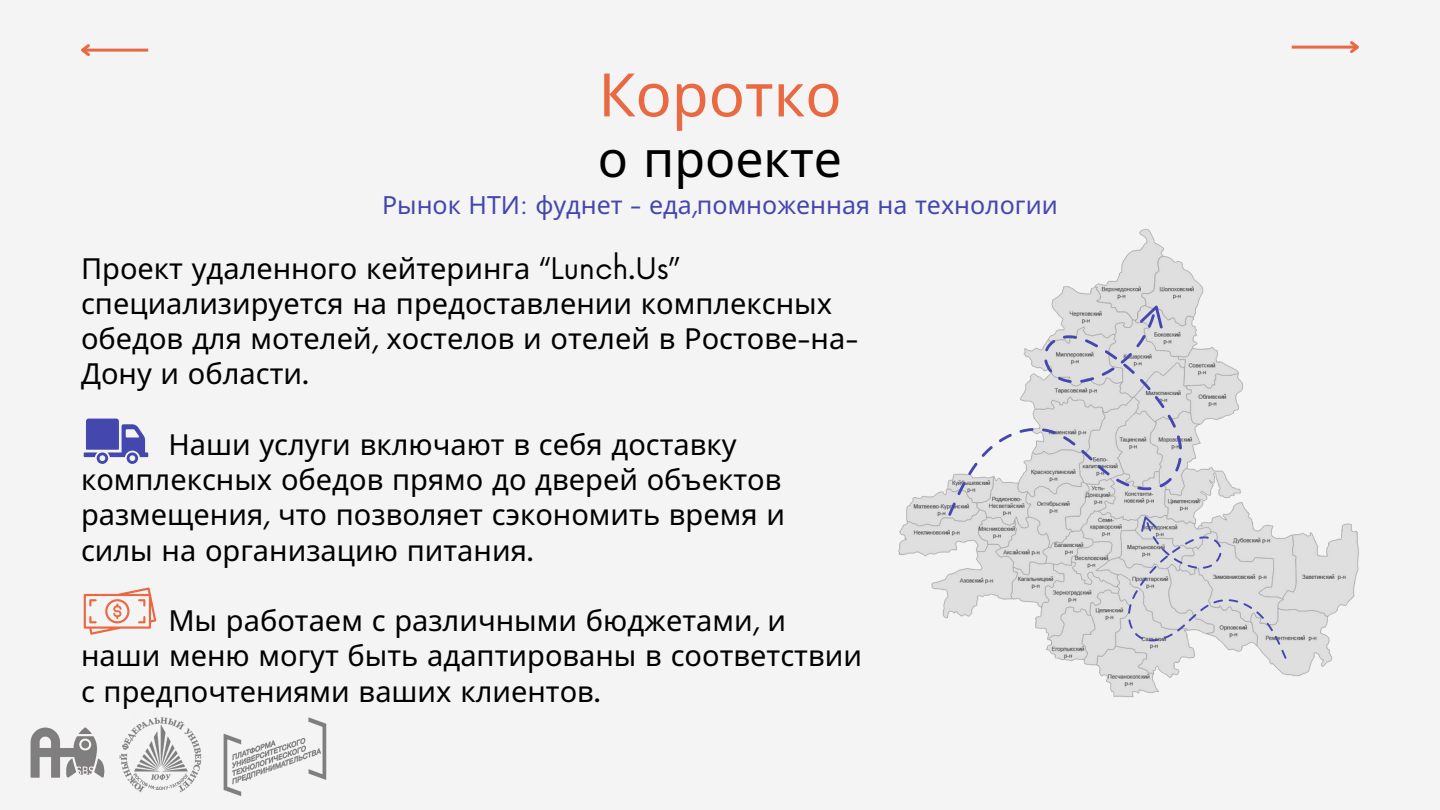
<style>
.page{position:relative;width:1440px;height:810px;background:#f4f4f4}
.page>*{position:absolute;margin:0;border:0;box-sizing:border-box;transform-origin:0 0}
.t1{font:60px "Noto Sans";color:#e96942}
.t2{font:50px "Noto Sans";color:#000}
.t3{font:29px/35.2px "Noto Sans";color:#000}
.t4{font:25px "Noto Sans";color:#4447ae}
.s1{font-family:"Now"}
</style>
<div class="page">
<hr style="left:1292px;top:46px;width:65px;height:3px;background:#e96942">
<svg style="left:1347px;top:41px;width:12px;height:12px"></svg>
<hr style="left:82px;top:49px;width:66px;height:3px;background:#e96942">
<svg style="left:81px;top:44px;width:12px;height:12px"></svg>
<img style="left:898px;top:229px;width:461px;height:469px">
<svg style="left:1128px;top:516px;width:158px;height:142px;background:#d6d6d9"></svg>
<svg style="left:1140px;top:305px;width:23px;height:9px"></svg>
<svg style="left:948px;top:314px;width:234px;height:202px;fill:#dfdfdf"></svg>
<img style="left:30px;top:727px;width:75px;height:51px">
<img style="left:119px;top:717px;width:83px;height:76px">
<img style="left:223px;top:717px;width:104px;height:79px">
<svg style="left:84px;top:419px;width:64px;height:45px"></svg>
<svg style="left:84px;top:587px;width:72px;height:48px"></svg>
<p class="t1" style="left:598px;top:52px;width:245px">Коротко</p>
<p class="t2" style="left:598px;top:123px;width:246px">о проекте</p>
<p class="t4" style="left:382px;top:187px;width:677px">Рынок НТИ<span class="s1">:</span> фуднет <span class="s1">-</span> еда<span class="s1">,</span>помноженная на технологии</p>
<p class="t3" style="left:81px;top:250px;width:779px">Проект удаленного кейтеринга <span class="s1">“Lunch.Us” </span>специализируется на предоставлении комплексных обедов для мотелей<span class="s1">,</span> хостелов и отелей в Ростове<span class="s1">-</span>на<span class="s1">-</span>Дону и области<span class="s1">.</span></p>
<p class="t3" style="left:81px;top:426px;width:706px;text-indent:87px">Наши услуги включают в себя доставку комплексных обедов прямо до дверей объектов размещения<span class="s1">,</span> что позволяет сэкономить время и</p>
<p class="t3" style="left:81px;top:532px;width:454px">силы на организацию питания<span class="s1">.</span></p>
<p class="t3" style="left:81px;top:602px;width:783px;text-indent:87px">Мы работаем с различными бюджетами<span class="s1">,</span> и наши меню могут быть адаптированы в соответствии с предпочтениями ваших клиентов<span class="s1">.</span></p>
</div>
